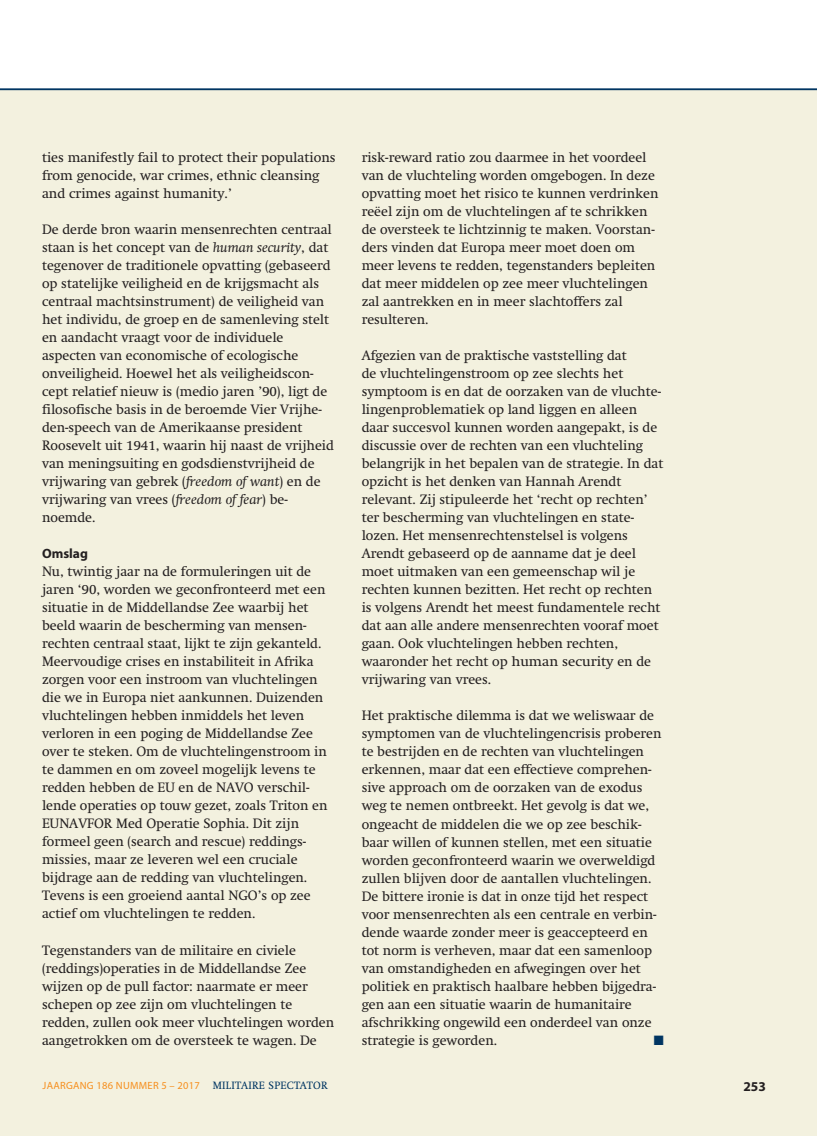
<style>
.page{position:relative;width:817px;height:1136px;background:#fff}
.page>*{position:absolute;margin:0;border:0;box-sizing:border-box;transform-origin:0 0}
.t1{font:13.5px/18px "Swift";color:#231f20}
.t2{font:700 13.5px "Myriad Pro";color:#231f20}
.t3{font:13.5px "Zapf Dingbats";color:#003562}
.t4{font:10.5px "Myriad Pro";letter-spacing:.025em;color:#f68f1e}
.s1{font-style:italic}
.s2{font-family:"Swift";color:#003562}
</style>
<div class="page">
<div style="left:0;top:89px;width:816px;height:1046px;background:#f3f1df"></div>
<hr style="left:0;top:89px;width:816px;height:1px;background:#003562">
<p class="t1" style="left:42px;top:148px;width:295px">ties manifestly fail to protect their populations from genocide, war crimes, ethnic cleansing and crimes against humanity.’</p>
<p class="t1" style="left:42px;top:220px;width:293px">De derde bron waarin mensenrechten centraal staan is het concept van de <span class="s1">human security</span>, dat tegenover de traditionele opvatting (gebaseerd op statelijke veiligheid en de krijgsmacht als centraal machtsinstrument) de veiligheid van het individu, de groep en de samenleving stelt en aandacht vraagt voor de individuele aspecten van economische of ecologische onveiligheid. Hoewel het als veiligheidscon&shy;cept relatief nieuw is (medio jaren ’90), ligt de filosofische basis in de beroemde Vier Vrijhe&shy;den-speech van de Amerikaanse president Roosevelt uit 1941, waarin hij naast de vrijheid van meningsuiting en godsdienstvrijheid de vrijwaring van gebrek (<span class="s1">freedom of want</span>) en de vrijwaring van vrees (<span class="s1">freedom of fear</span>) be&shy;noemde.</p>
<p class="t2" style="left:42px;top:546px;width:47px">Omslag</p>
<p class="t1" style="left:42px;top:562px;width:287px">Nu, twintig jaar na de formuleringen uit de jaren ‘90, worden we geconfronteerd met een situatie in de Middellandse Zee waarbij het beeld waarin de bescherming van mensen&shy;rechten centraal staat, lijkt te zijn gekanteld.<br>Meervoudige crises en instabiliteit in Afrika zorgen voor een instroom van vluchtelingen die we in Europa niet aankunnen. Duizenden vluchtelingen hebben inmiddels het leven verloren in een poging de Middellandse Zee over te steken. Om de vluchtelingenstroom in te dammen en om zoveel mogelijk levens te redden hebben de EU en de NAVO verschil&shy;lende operaties op touw gezet, zoals Triton en EUNAVFOR Med Operatie Sophia. Dit zijn formeel geen (search and rescue) reddings&shy;missies, maar ze leveren wel een cruciale bijdrage aan de redding van vluchtelingen.<br>Tevens is een groeiend aantal NGO’s op zee actief om vluchtelingen te redden.</p>
<p class="t1" style="left:42px;top:940px;width:293px">Tegenstanders van de militaire en civiele (reddings)operaties in de Middellandse Zee wijzen op de pull factor: naarmate er meer schepen op zee zijn om vluchtelingen te redden, zullen ook meer vluchtelingen worden aangetrokken om de oversteek te wagen. De</p>
<p class="t1" style="left:361px;top:148px;width:298px">risk-reward ratio zou daarmee in het voordeel van de vluchteling worden omgebogen. In deze opvatting moet het risico te kunnen verdrinken reëel zijn om de vluchtelingen af te schrikken de oversteek te lichtzinnig te maken. Voorstan&shy;ders vinden dat Europa meer moet doen om meer levens te redden, tegenstanders bepleiten dat meer middelen op zee meer vluchtelingen zal aantrekken en in meer slachtoffers zal resulteren.</p>
<p class="t1" style="left:361px;top:346px;width:303px">Afgezien van de praktische vaststelling dat<br>de vluchtelingenstroom op zee slechts het symptoom is en dat de oorzaken van de vluchte&shy;lingenproblematiek op land liggen en alleen daar succesvol kunnen worden aangepakt, is de discussie over de rechten van een vluchteling belangrijk in het bepalen van de strategie. In dat opzicht is het denken van Hannah Arendt relevant. Zij stipuleerde het ‘recht op rechten’ ter bescherming van vluchtelingen en state&shy;lozen. Het mensenrechtenstelsel is volgens Arendt gebaseerd op de aanname dat je deel moet uitmaken van een gemeenschap wil je rechten kunnen bezitten. Het recht op rechten is volgens Arendt het meest fundamentele recht dat aan alle andere mensenrechten vooraf moet gaan. Ook vluchtelingen hebben rechten, waaronder het recht op human security en de vrijwaring van vrees.</p>
<p class="t1" style="left:361px;top:706px;width:301px">Het praktische dilemma is dat we weliswaar de symptomen van de vluchtelingencrisis proberen te bestrijden en de rechten van vluchtelingen erkennen, maar dat een effectieve comprehen&shy;sive approach om de oorzaken van de exodus weg te nemen ontbreekt. Het gevolg is dat we, ongeacht de middelen die we op zee beschik&shy;baar willen of kunnen stellen, met een situatie worden geconfronteerd waarin we overweldigd zullen blijven door de aantallen vluchtelingen.<br>De bittere ironie is dat in onze tijd het respect voor mensenrechten als een centrale en verbin&shy;dende waarde zonder meer is geaccepteerd en tot norm is verheven, maar dat een samenloop van omstandigheden en afwegingen over het politiek en praktisch haalbare hebben bijgedra&shy;gen aan een situatie waarin de humanitaire afschrikking ongewild een onderdeel van onze strategie is geworden.</p>
<p class="t3" style="left:653px;top:1033px;width:11px">■</p>
<p class="t4" style="left:43px;top:1079px;width:287px">JAARGANG 186 NUMMER 5 – 2017 <span class="s2">MILITAIRE SPECTATOR</span></p>
<p class="t2" style="left:743px;top:1078px;width:24px">253</p>
</div>
